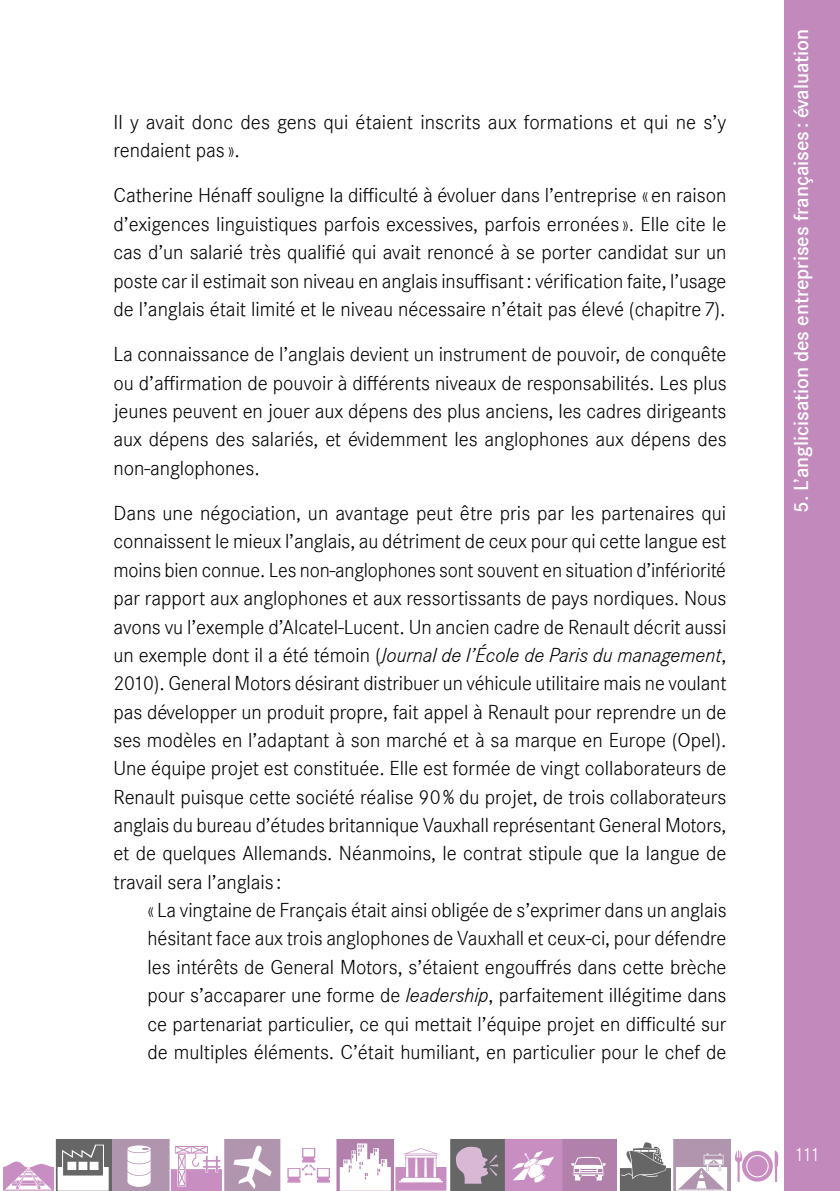
<style>
.page{position:relative;width:840px;height:1191px;background:#fff}
.page>*{position:absolute;margin:0;border:0;box-sizing:border-box;transform-origin:0 0}
.t1{font:21px/28.4px "Corporate S Ligh";color:#000;text-align:justify}
.t2{font:italic 21px "Corpo S Lig";color:#000}
.t3{font:600 21px "Corporate S";color:#fff}
.t4{font:20px "Corporate S Ligh";color:#fff}
.s1{font-family:"Corporate S Ligh";font-style:normal}
.s2{font-family:"Corpo S Lig";font-style:italic}
</style>
<div class="page">
<div style="left:783px;top:0;width:56px;height:1191px;background:#c189bc"></div>
<svg style="left:55px;top:1139px;width:729px;height:52px"></svg>
<p class="t1" style="left:113px;top:108px;width:614px">Il y avait donc des gens qui étaient inscrits aux formations et qui ne s’y rendaient pas ».</p>
<p class="t1" style="left:113px;top:181px;width:614px">Catherine Hénaff souligne la difficulté à évoluer dans l’entreprise «en raison d’exigences linguistiques parfois excessives, parfois erronées ». Elle cite le cas d’un salarié très qualifié qui avait renoncé à se porter candidat sur un poste car il estimait son niveau en anglais insuffisant: vérification faite, l’usage de l’anglais était limité et le niveau nécessaire n’était pas élevé (chapitre7).</p>
<p class="t1" style="left:113px;top:340px;width:614px">La connaissance de l’anglais devient un instrument de pouvoir, de conquête ou d’affirmation de pouvoir à différents niveaux de responsabilités. Les plus jeunes peuvent en jouer aux dépens des plus anciens, les cadres dirigeants aux dépens des salariés, et évidemment les anglophones aux dépens des non-anglophones.</p>
<p class="t1" style="left:113px;top:499px;width:614px">Dans une négociation, un avantage peut être pris par les partenaires qui connaissent le mieux l’anglais, au détriment de ceux pour qui cette langue est moins bien connue. Les non-anglophones sont souvent en situation d’infériorité par rapport aux anglophones et aux ressortissants de pays nordiques. Nous avons vu l’exemple d’Alcatel-Lucent. Un ancien cadre de Renault décrit aussi</p>
<p class="t2" style="left:113px;top:643px;width:614px"><span class="s1">un exemple dont il a été témoin (</span>Journal de l’École de Paris du management<span class="s1">,</span></p>
<p class="t1" style="left:113px;top:669px;width:614px">2010). General Motors désirant distribuer un véhicule utilitaire mais ne voulant pas développer un produit propre, fait appel à Renault pour reprendre un de ses modèles en l’adaptant à son marché et à sa marque en Europe (Opel).<br>Une équipe projet est constituée. Elle est formée de vingt collaborateurs de Renault puisque cette société réalise 90% du projet, de trois collaborateurs anglais du bureau d’études britannique Vauxhall représentant General Motors, et de quelques Allemands. Néanmoins, le contrat stipule que la langue de travail sera l’anglais :</p>
<p class="t1" style="left:147px;top:896px;width:580px">«La vingtaine de Français était ainsi obligée de s’exprimer dans un anglais hésitant face aux trois anglophones de Vauxhall et ceux-ci, pour défendre les intérêts de General Motors, s’étaient engouffrés dans cette brèche pour s’accaparer une forme de <span class="s2">leadership</span>, parfaitement illégitime dans ce partenariat particulier, ce qui mettait l’équipe projet en difficulté sur de multiples éléments. C’était humiliant, en particulier pour le chef de</p>
<p class="t3" style="left:788px;top:513px;width:485px;rotate:-90deg">5. L’anglicisation des entreprises françaises : évaluation</p>
<p class="t4" style="left:794px;top:1143px;width:28px">111</p>
</div>
